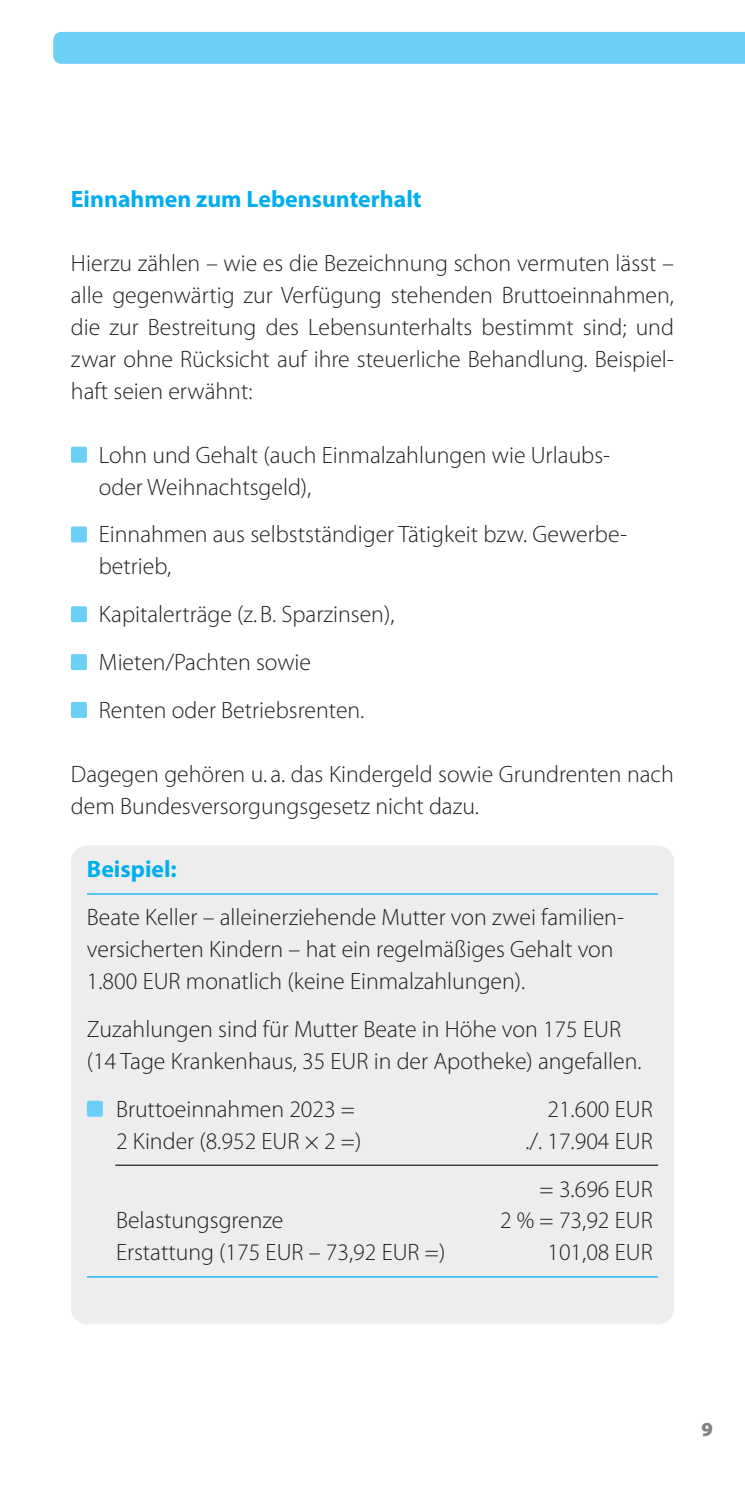
<style>
.page{position:relative;width:745px;height:1489px;background:#fff}
.page>*{position:absolute;margin:0;border:0;box-sizing:border-box;transform-origin:0 0}
.t1{font:300 23.75px/32px "Myriad Pro";color:#231f20}
.t2{font:700 23.75px "Myriad Pro";color:#00aeef}
.t3{font:900 20px "Myriad Pro";color:#808285}
</style>
<div class="page">
<div style="left:53px;top:32px;width:691px;height:32px;background:#6bcff6"></div>
<div style="left:71px;top:845px;width:602px;height:478px;background:#ecedec;border-radius:16px"></div>
<hr style="left:87px;top:893px;width:570px;height:1px;background:#00aeef">
<hr style="left:115px;top:1164px;width:542px;height:1px;background:#231f20">
<hr style="left:87px;top:1276px;width:570px;height:1px;background:#00aeef">
<div style="left:71px;top:446px;width:16px;height:16px;background:#6bcff6;border-radius:2px"></div>
<div style="left:71px;top:526px;width:16px;height:16px;background:#6bcff6;border-radius:2px"></div>
<div style="left:71px;top:606px;width:16px;height:16px;background:#6bcff6;border-radius:2px"></div>
<div style="left:71px;top:654px;width:16px;height:16px;background:#6bcff6;border-radius:2px"></div>
<div style="left:71px;top:702px;width:16px;height:16px;background:#6bcff6;border-radius:2px"></div>
<div style="left:87px;top:1100px;width:16px;height:16px;background:#6bcff6;border-radius:2px"></div>
<p class="t2" style="left:71px;top:186px;width:352px">Einnahmen zum Lebensunterhalt</p>
<p class="t1" style="left:71px;top:248px;width:604px;text-align:justify">Hierzu zählen – wie es die Bezeichnung schon vermuten lässt – alle gegenwärtig zur Verfügung stehenden Bruttoeinnahmen, die zur Bestreitung des Lebensunterhalts bestimmt sind; und zwar ohne Rücksicht auf ihre steuerliche Behandlung. Beispiel&shy;haft seien erwähnt:</p>
<p class="t1" style="left:99px;top:439px;width:512px">Lohn und Gehalt (auch Einmalzahlungen wie Urlaubs&shy;oder Weihnachtsgeld),</p>
<p class="t1" style="left:99px;top:519px;width:528px">Einnahmen aus selbstständiger Tätigkeit bzw. Gewerbe&shy;betrieb,</p>
<p class="t1" style="left:99px;top:590px;width:297px;line-height:47.8px">Kapitalerträge (z.B. Sparzinsen),<br>Mieten/Pachten sowie<br>Renten oder Betriebsrenten.</p>
<p class="t1" style="left:71px;top:758px;width:604px">Dagegen gehören u. a. das Kindergeld sowie Grundrenten nach dem Bundesversorgungsgesetz nicht dazu.</p>
<p class="t2" style="left:87px;top:856px;width:91px">Beispiel:</p>
<p class="t1" style="left:87px;top:901px;width:537px">Beate Keller – alleinerziehende Mutter von zwei familien&shy;versicherten Kindern – hat ein regelmäßiges Gehalt von<br>1.800 EUR monatlich (keine Einmalzahlungen).</p>
<p class="t1" style="left:87px;top:1013px;width:555px">Zuzahlungen sind für Mutter Beate in Höhe von 175 EUR (14 Tage Krankenhaus, 35 EUR in der Apotheke) angefallen.</p>
<p class="t1" style="left:116px;top:1093px;width:240px">Bruttoeinnahmen 2023 =</p>
<p class="t1" style="left:547px;top:1093px;width:107px">21.600 EUR</p>
<p class="t1" style="left:116px;top:1125px;width:247px">2 Kinder (8.952 EUR × 2 =)</p>
<p class="t1" style="left:525px;top:1117px;width:129px;line-height:47.8px;text-align:center">./. 17.904 EUR = 3.696 EUR</p>
<p class="t1" style="left:116px;top:1204px;width:169px">Belastungsgrenze</p>
<p class="t1" style="left:499px;top:1204px;width:154px">2 % = 73,92 EUR</p>
<p class="t1" style="left:116px;top:1236px;width:330px">Erstattung (175 EUR – 73,92 EUR =)</p>
<p class="t1" style="left:547px;top:1236px;width:107px">101,08 EUR</p>
<p class="t3" style="left:701px;top:1417px;width:13px">9</p>
</div>
